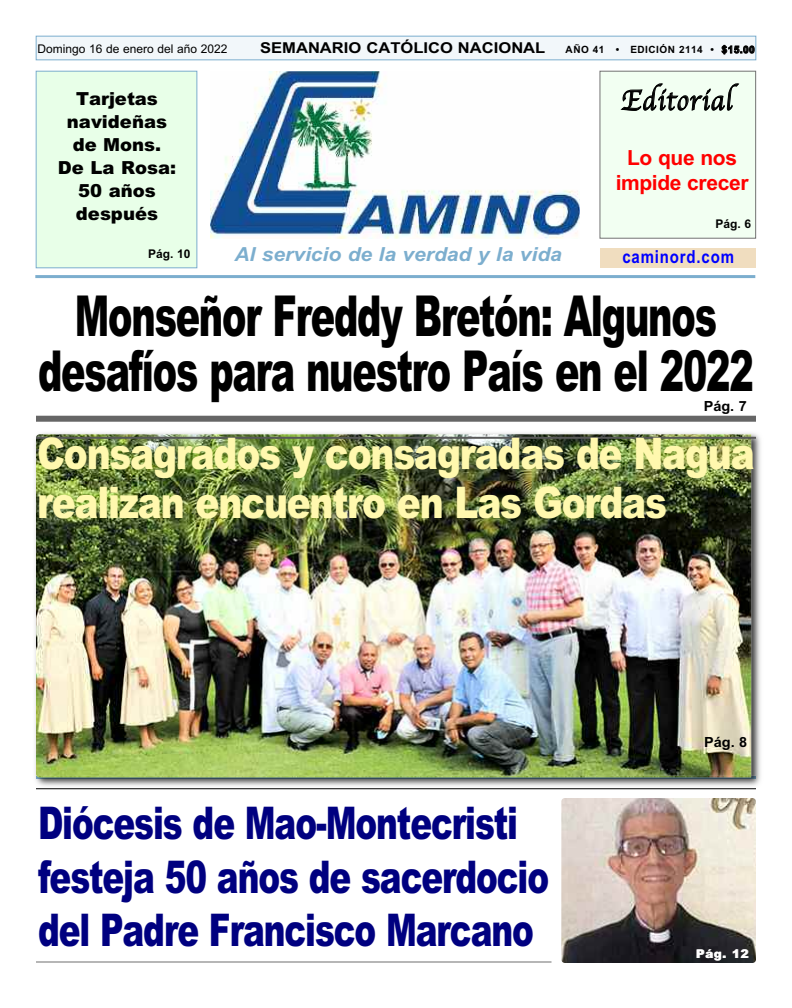
<style>
.page{position:relative;width:792px;height:1008px;background:#fff}
.page>*{position:absolute;margin:0;border:0;box-sizing:border-box;transform-origin:0 0}
.t1{font:900 56.5px/55px "Arial";letter-spacing:-.035em;color:#000;text-align:center;scale:.65 1}
.t2{font:900 45.1px/53.6px "Arial";letter-spacing:-.035em;color:#000080;scale:.72 1}
.t3{font:900 43.7px/48.7px "Arial";letter-spacing:-.035em;color:#fff8ae;scale:.82 1}
.t4{font:30px "Apple Chancery";letter-spacing:.035em;color:#000;scale:.9 1}
.t5{font:21px/25px "Arial Bold MT OTF";letter-spacing:-.015em;color:#f00;text-align:center}
.t6{font:italic 700 19.4px "Arial";color:#7caece;scale:1.08 1}
.t7{font:900 18px/23px "Arial";color:#000;text-align:center}
.t8{font:700 18px "Arial";letter-spacing:.055em;color:#00f;scale:.83 1}
.t9{font:700 15px "Arial";color:#000;scale:1.1 1}
.t10{font:14px "Arial Bold MT OTF";color:#000;scale:1.04 1}
.t11{font:12px "Arial";color:#000}
.t12{font:700 12px "Arial";color:#000}
.t13{font:900 12px "Arial";color:#fff}
.t14{font:700 10px "Arial";letter-spacing:.05em;color:#000}
.s1{font-family:"Arial Bold MT OTF";font-weight:400}
</style>
<div class="page">
<div style="left:600px;top:71px;width:156px;height:167px;background:#f2fff2"></div>
<div style="left:600px;top:71px;width:156px;height:167px;border:1px solid #737373"></div>
<img style="left:211px;top:71px;width:369px;height:167px">
<div style="left:36px;top:71px;width:161px;height:197px;background:#e8ffe8"></div>
<div style="left:36px;top:71px;width:161px;height:197px;border:1px solid #7caece"></div>
<div style="left:600px;top:248px;width:156px;height:20px;background:#f0ddbf"></div>
<hr style="left:35px;top:275px;width:720px;height:3px;background:#7caece">
<div style="left:36px;top:36px;width:720px;height:24px;background:#f2f7fa"></div>
<div style="left:36px;top:36px;width:720px;height:24px;border:1px solid #7caece"></div>
<img style="left:35px;top:433px;width:726px;height:357px">
<img style="left:36px;top:776px;width:720px;height:3px">
<img style="left:36px;top:434px;width:715px;height:343px">
<hr style="left:36px;top:437px;width:720px;height:2px;background:#595959">
<img style="left:561px;top:798px;width:195px;height:165px;border-radius:4px">
<div style="left:36px;top:416px;width:720px;height:6px;background:#666"></div>
<hr style="left:36px;top:788px;width:720px;height:1px;background:#000">
<hr style="left:36px;top:962px;width:516px;height:1px;background:#6e6e6e">
<p class="t11" style="left:37px;top:42px;width:192px">Domingo 16 de enero del año 2022</p>
<p class="t9" style="left:260px;top:39px;width:261px">SEMANARIO CATÓLICO NACIONAL</p>
<p class="t14" style="left:566px;top:44px;width:191px">AÑO 41 • EDICIÓN 2114 • <span class="s1">$15.00</span></p>
<p class="t7" style="left:58px;top:87px;width:120px">Tarjetas navideñas de Mons.<br>De La Rosa:<br>50 años después</p>
<p class="t12" style="left:148px;top:247px;width:44px">Pág. 10</p>
<p class="t6" style="left:234px;top:242px;width:305px">Al servicio de la verdad y la vida</p>
<p class="t4" style="left:621px;top:82px;width:125px">Editorial</p>
<p class="t5" style="left:616px;top:146px;width:134px">Lo que nos impide crecer</p>
<p class="t12" style="left:716px;top:217px;width:37px">Pág. 6</p>
<p class="t8" style="left:622px;top:246px;width:136px">caminord.com</p>
<p class="t1" style="left:38px;top:289px;width:1103px">Monseñor Freddy Bretón: Algunos desafíos para nuestro País en el 2022</p>
<p class="t10" style="left:704px;top:398px;width:43px">Pág. 7</p>
<p class="t3" style="left:37px;top:430px;width:877px">Consagrados y consagradas de Nagua realizan encuentro en Las Gordas</p>
<p class="t2" style="left:38px;top:797px;width:712px">Diócesis de Mao-Montecristi festeja 50 años de sacerdocio del Padre Francisco Marcano</p>
<p class="t10" style="left:704px;top:734px;width:43px">Pág. 8</p>
<p class="t13" style="left:696px;top:947px;width:54px">Pág. 12</p>
</div>
